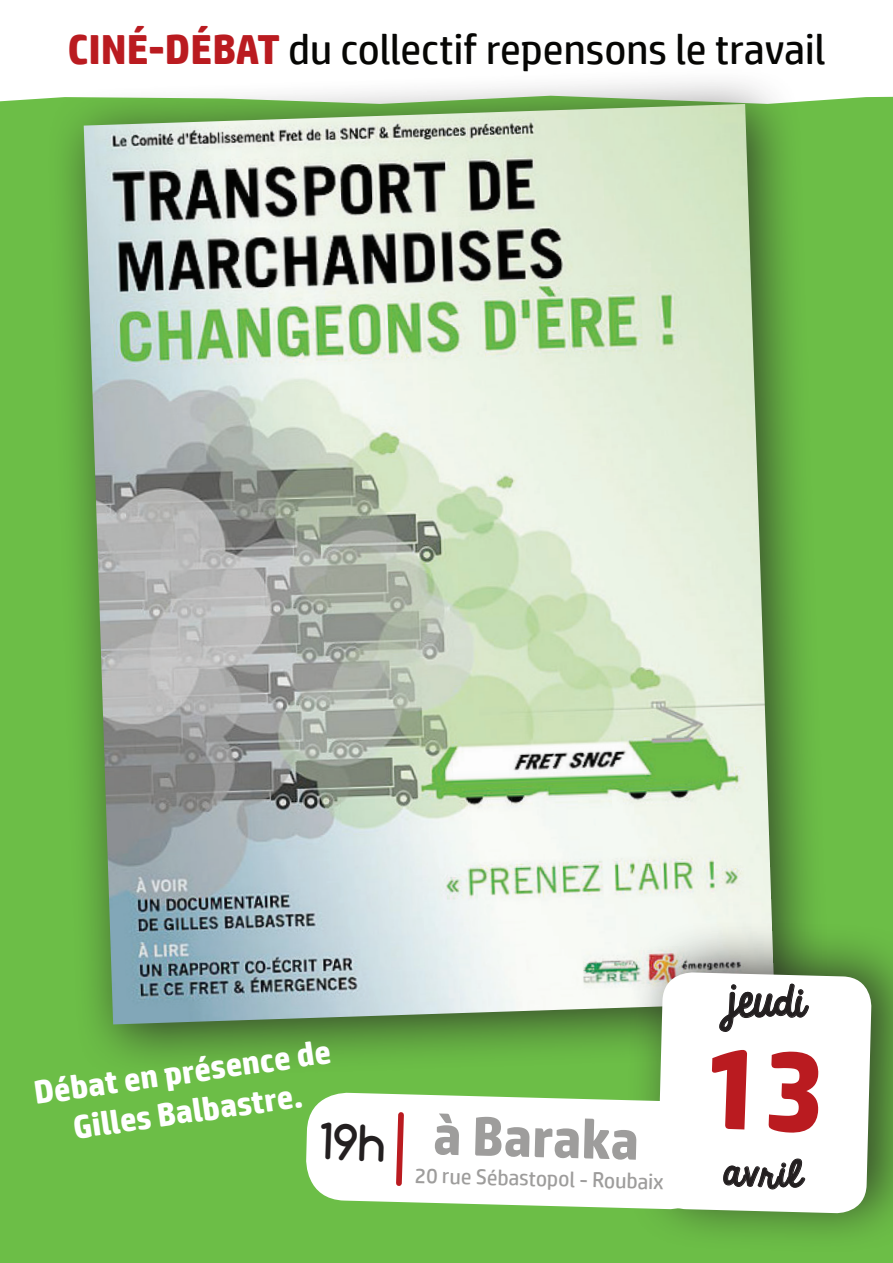
<style>
.page{position:relative;width:893px;height:1263px;background:#6cbe47}
.page>*{position:absolute;margin:0;border:0;box-sizing:border-box;transform-origin:0 0}
.t1{font:700 55.5px "HP Simplified";color:#9e9d9c}
.t2{font:42px "HP Simplified";color:#060604}
.t3{font:38.25px "KG Always A Good Time";color:#231f20}
.t4{font:33.3px "KG Always A Good Time";color:#231f20}
.t5{font:700 33px/39.6px "HP Simplified";color:#fff;text-align:center}
.t6{font:21.45px "HP Simplified";color:#9e9d9c}
.s1{font-weight:700;color:#ba1b20}
</style>
<div class="page">
<div style="left:0;top:0;width:893px;height:102px;background:#fff"></div>
<div style="left:46px;top:66px;width:784px;height:1014px;background:#231f20;opacity:.75"></div>
<img style="left:84px;top:104px;width:690px;height:920px">
<div style="left:625px;top:920px;width:268px;height:334px;background:#231f20;opacity:.75"></div>
<svg style="left:657px;top:972px;width:215px;height:242px;background:#f3f6f1"></svg>
<svg style="left:719px;top:983px;width:89px;height:49px;background:#e0dfdf"></svg>
<svg style="left:306px;top:1092px;width:406px;height:118px;background:#f0f8ec"></svg>
<svg style="left:393px;top:1109px;width:14px;height:80px"></svg>
<svg style="left:723px;top:1158px;width:82px;height:31px;background:#d4d4d4"></svg>
<div style="left:320px;top:1123px;width:64px;height:38px;background:#fff"></div>
<p class="t2" style="left:67px;top:25px;width:760px"><span class="s1">CINÉ-DÉBAT</span> du collectif repensons le travail</p>
<p class="t5" style="left:31px;top:1073px;width:301px;rotate:-8deg">DÉBAT EN PRÉSENCE DE<br>GILLES BALBASTRE.</p>
<p class="t3" style="left:731px;top:971px;width:77px;rotate:2deg">jeudi</p>
<h1 class="t1" style="left:434px;top:1101px;width:392px;rotate:2deg">À BARAKA <sup>13</sup></h1>
<p class="t6" style="left:415px;top:1164px;width:250px;rotate:1deg">20 rue Sébastopol - Roubaix</p>
<p class="t4" style="left:724px;top:1147px;width:79px;rotate:1deg">avril</p>
</div>
